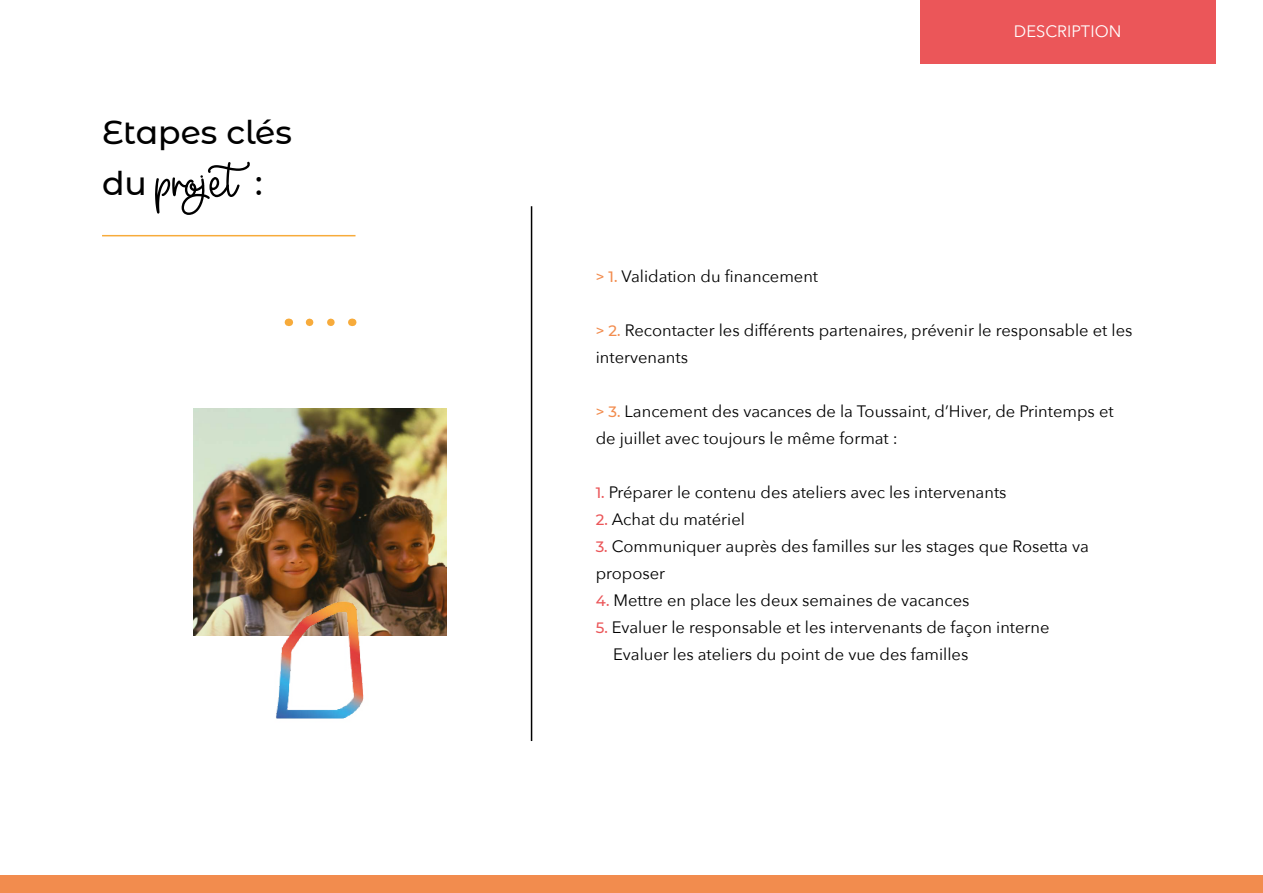
<style>
.page{position:relative;width:1263px;height:893px;background:#fff}
.page>*{position:absolute;margin:0;border:0;box-sizing:border-box;transform-origin:0 0}
.t1{font:52.5px "Camping Time";color:#000}
.t2{font:500 33px "Montserrat Alternates";color:#000}
.t3{font:16.5px/27px "Avenir Next";color:#000}
.t4{font:16.5px "Avenir Next";color:#fff}
.s1{font-family:"Montserrat Alternates";font-weight:500;font-size:33px}
.s2{font-family:"Montserrat Alternates";font-weight:500;font-size:15px;color:#f28c4e}
.s3{font-family:"Montserrat Alternates";font-weight:500;font-size:15px;color:#eb5659}
</style>
<div class="page">
<img style="left:193px;top:408px;width:254px;height:228px">
<div style="left:0;top:876px;width:1263px;height:17px;background:#f28c4e"></div>
<div style="left:920px;top:0;width:295px;height:64px;background:#eb5659"></div>
<hr style="left:531px;top:206px;width:1px;height:535px;background:#000">
<img style="left:265px;top:584px;width:110px;height:135px">
<svg style="left:309px;top:319px;width:26px;height:7px"></svg>
<hr style="left:102px;top:235px;width:253px;height:1px;background:#f7ab3b">
<p class="t2" style="left:102px;top:109px;width:191px">Etapes clés</p>
<p class="t1" style="left:102px;top:158px;width:169px"><span class="s1">du</span> projet<span class="s1">:</span></p>
<p class="t3" style="left:596px;top:262px;width:224px"><span class="s2">&gt; 1.</span> Validation du financement</p>
<p class="t4" style="left:1014px;top:17px;width:109px">DESCRIPTION</p>
<p class="t3" style="left:596px;top:316px;width:538px"><span class="s2">&gt; 2.</span> Recontacter les différents partenaires, prévenir le responsable et les intervenants</p>
<p class="t3" style="left:596px;top:397px;width:519px"><span class="s2">&gt; 3.</span> Lancement des vacances de la Toussaint, d’Hiver, de Printemps et de juillet avec toujours le même format :</p>
<p class="t3" style="left:596px;top:478px;width:412px"><span class="s3">1.</span> Préparer le contenu des ateliers avec les intervenants</p>
<p class="t3" style="left:596px;top:505px;width:151px"><span class="s3">2.</span> Achat du matériel</p>
<p class="t3" style="left:596px;top:532px;width:495px"><span class="s3">3.</span> Communiquer auprès des familles sur les stages que Rosetta va proposer</p>
<p class="t3" style="left:596px;top:586px;width:375px"><span class="s3">4.</span> Mettre en place les deux semaines de vacances</p>
<p class="t3" style="left:596px;top:613px;width:455px"><span class="s3">5.</span> Evaluer le responsable et les intervenants de façon interne</p>
<p class="t3" style="left:613px;top:640px;width:357px">Evaluer les ateliers du point de vue des familles</p>
</div>
